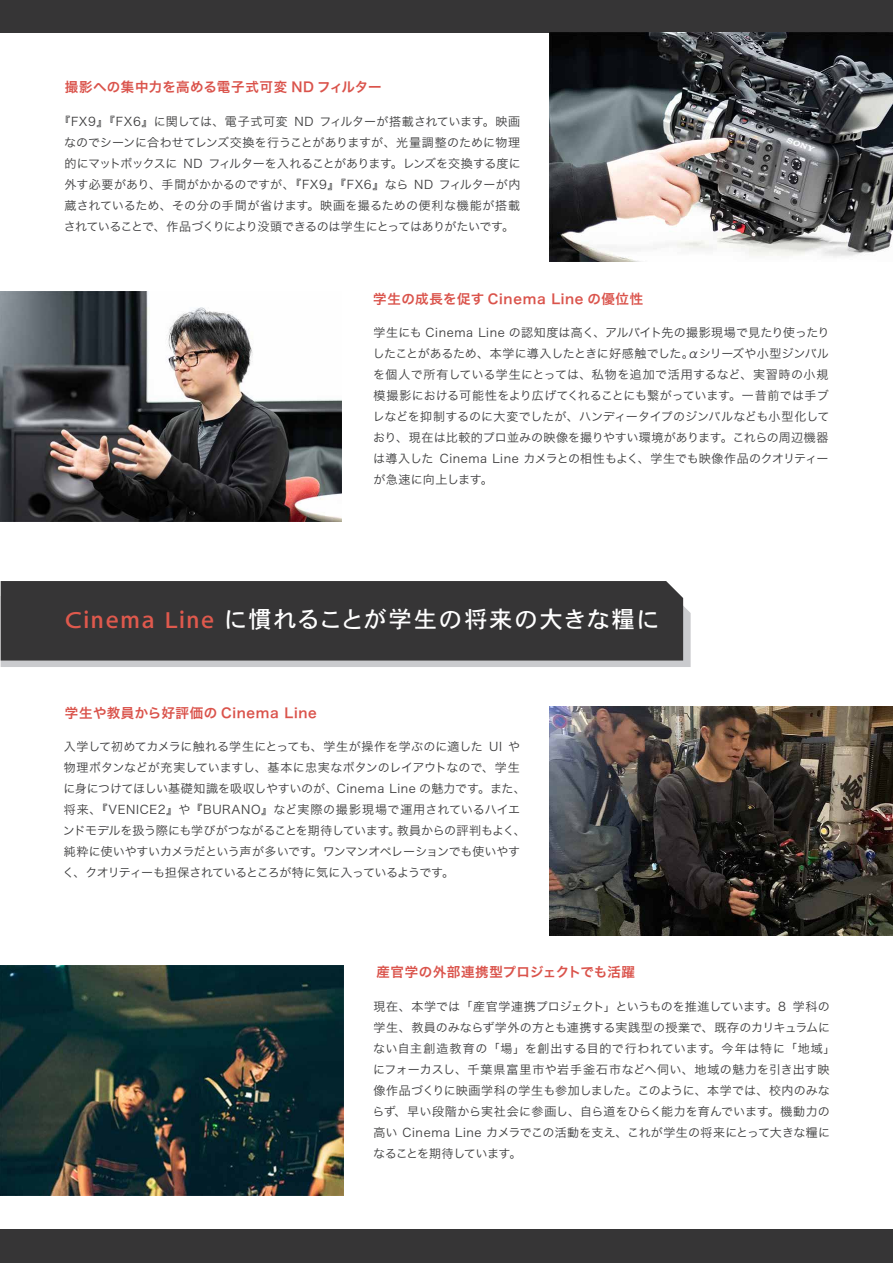
<style>
.page{position:relative;width:893px;height:1263px;background:#fff}
.page>*{position:absolute;margin:0;border:0;box-sizing:border-box;transform-origin:0 0}
.t1{font:23.4px "Heisei Kaku Go Std W5";letter-spacing:.075em;color:#fff}
.t2{font:13.5px "Hira Kaku Pro W6";letter-spacing:.045em;color:#da534b}
.t3{font:13.5px "Hira Kaku Pro W6";letter-spacing:.025em;color:#da534b}
.t4{font:13.5px "Hira Kaku Pro W6";letter-spacing:.02em;color:#da534b}
.t5{font:12px/21px "Hira Kaku Pro W3";color:#3c3c3d}
.s1{color:#df594d}
</style>
<div class="page">
<div style="left:0;top:0;width:893px;height:33px;background:#363536"></div>
<img style="left:549px;top:33px;width:344px;height:229px">
<div style="left:0;top:1229px;width:893px;height:34px;background:#363536"></div>
<img style="left:550px;top:706px;width:343px;height:229px">
<img style="left:0;top:965px;width:343px;height:230px">
<svg style="left:1px;top:598px;width:690px;height:69px;background:#c0c1c3"></svg>
<div style="left:1px;top:581px;width:682px;height:79px;background:#363536"></div>
<img style="left:0;top:292px;width:342px;height:229px">
<p class="t3" style="left:65px;top:75px;width:318px">撮影への集中力を高める電子式可変 ND フィルター</p>
<p class="t5" style="left:58px;top:110px;width:464px;text-align:center">『FX9』『FX6』に関しては、電子式可変 ND フィルターが搭載されています。映画なのでシーンに合わせてレンズ交換を行うことがありますが、光量調整のために物理的にマットボックスに ND フィルターを入れることがあります。レンズを交換する度に外す必要があり、手間がかかるのですが、『FX9』『FX6』なら ND フィルターが内蔵されているため、その分の手間が省けます。映画を撮るための便利な機能が搭載されていることで、作品づくりにより没頭できるのは学生にとってはありがたいです。</p>
<p class="t2" style="left:373px;top:286px;width:272px">学生の成長を促す Cinema Line の優位性</p>
<p class="t5" style="left:373px;top:321px;width:458px;text-align:justify">学生にも Cinema Line の認知度は高く、アルバイト先の撮影現場で見たり使ったりしたことがあるため、本学に導入したときに好感触でした。αシリーズや小型ジンバルを個人で所有している学生にとっては、私物を追加で活用するなど、実習時の小規模撮影における可能性をより広げてくれることにも繋がっています。一昔前では手ブレなどを抑制するのに大変でしたが、ハンディータイプのジンバルなども小型化しており、現在は比較的プロ並みの映像を撮りやすい環境があります。これらの周辺機器は導入した Cinema Line カメラとの相性もよく、学生でも映像作品のクオリティーが急速に向上します。</p>
<h1 class="t1" style="left:65px;top:605px;width:596px"><span class="s1">Cinema Line</span> に慣れることが学生の将来の大きな糧に</h1>
<p class="t2" style="left:65px;top:701px;width:253px">学生や教員から好評価の Cinema Line</p>
<p class="t5" style="left:62px;top:735px;width:465px">入学して初めてカメラに触れる学生にとっても、学生が操作を学ぶのに適した UI や物理ボタンなどが充実していますし、基本に忠実なボタンのレイアウトなので、学生に身につけてほしい基礎知識を吸収しやすいのが、Cinema Line の魅力です。また、将来、『VENICE2』や『BURANO』など実際の撮影現場で運用されているハイエンドモデルを扱う際にも学びがつながることを期待しています。教員からの評判もよく、純粋に使いやすいカメラだという声が多いです。ワンマンオペレーションでも使いやすく、クオリティーも担保されているところが特に気に入っているようです。</p>
<p class="t4" style="left:376px;top:960px;width:260px">産官学の外部連携型プロジェクトでも活躍</p>
<p class="t5" style="left:373px;top:995px;width:464px">現在、本学では「産官学連携プロジェクト」というものを推進しています。8 学科の学生、教員のみならず学外の方とも連携する実践型の授業で、既存のカリキュラムにない自主創造教育の「場」を創出する目的で行われています。今年は特に「地域」にフォーカスし、千葉県富里市や岩手釜石市などへ伺い、地域の魅力を引き出す映像作品づくりに映画学科の学生も参加しました。このように、本学では、校内のみならず、早い段階から実社会に参画し、自ら道をひらく能力を育んでいます。機動力の高い Cinema Line カメラでこの活動を支え、これが学生の将来にとって大きな糧になることを期待しています。</p>
</div>
